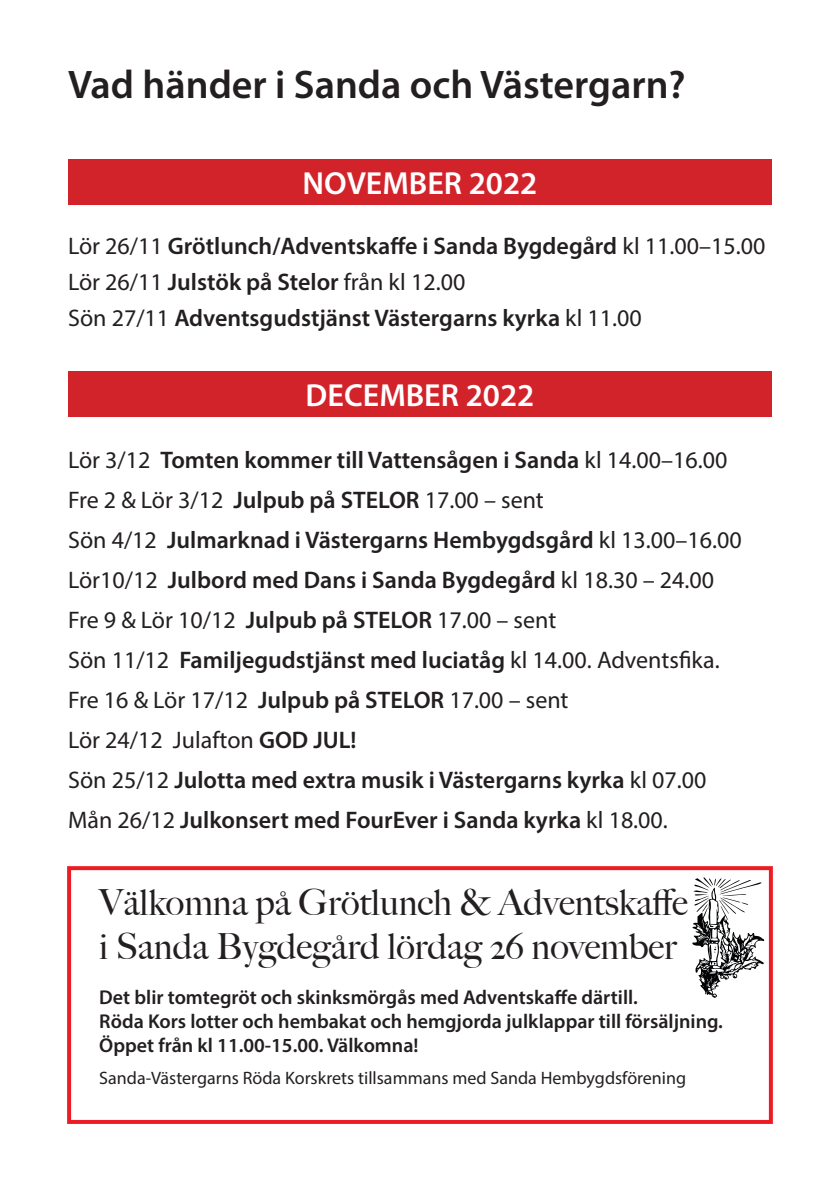
<style>
.page{position:relative;width:840px;height:1191px;background:#fff}
.page>*{position:absolute;margin:0;border:0;box-sizing:border-box;transform-origin:0 0}
.t1{font:600 40px "Myriad Pro";color:#231f20}
.t2{font:500 36px/44px "Big Caslon";color:#231f20}
.t3{font:600 32px "Myriad Pro";color:#fff}
.t4{font:600 24px/40px "Myriad Pro";color:#231f20}
.t5{font:600 20px/24px "Myriad Pro";color:#231f20}
.t6{font:18px "Myriad Pro";color:#231f20}
.s1{font-weight:400}
</style>
<div class="page">
<div style="left:68px;top:160px;width:703px;height:45px;background:#d2232a"></div>
<div style="left:68px;top:371px;width:703px;height:46px;background:#d2232a"></div>
<div style="left:67px;top:866px;width:705px;height:258px;border:4px solid #ed1c24"></div>
<svg style="left:692px;top:877px;width:71px;height:121px"></svg>
<h1 class="t1" style="left:68px;top:62px;width:618px">Vad händer i Sanda och Västergarn?</h1>
<h3 class="t3" style="left:302px;top:166px;width:236px">NOVEMBER 2022</h3>
<p class="t4" style="left:68px;top:228px;width:698px;line-height:36px"><span class="s1">Lör 26/11</span> Grötlunch/Adventskaffe i Sanda Bygdegård <span class="s1">kl 11.00–15.00<br>Lör 26/11</span> Julstök på Stelor <span class="s1">från kl 12.00<br>Sön 27/11</span> Adventsgudstjänst Västergarns kyrka <span class="s1">kl 11.00</span></p>
<h3 class="t3" style="left:305px;top:378px;width:230px">DECEMBER 2022</h3>
<p class="t4" style="left:68px;top:440px;width:675px"><span class="s1">Lör 3/12</span> Tomten kommer till Vattensågen i Sanda <span class="s1">kl 14.00–16.00<br>Fre 2 &amp; Lör 3/12</span> Julpub på STELOR <span class="s1">17.00 – sent<br>Sön 4/12</span> Julmarknad i Västergarns Hembygdsgård <span class="s1">kl 13.00–16.00<br>Lör10/12</span> Julbord med Dans i Sanda Bygdegård <span class="s1">kl 18.30 – 24.00<br>Fre 9 &amp; Lör 10/12</span> Julpub på STELOR <span class="s1">17.00 – sent<br>Sön 11/12</span> Familjegudstjänst med luciatåg <span class="s1">kl 14.00. Adventsfika.<br>Fre 16 &amp; Lör 17/12</span> Julpub på STELOR <span class="s1">17.00 – sent<br>Lör 24/12 Julafton</span> GOD JUL!<br><span class="s1">Sön 25/12</span> Julotta med extra musik i Västergarns kyrka <span class="s1">kl 07.00<br>Mån 26/12</span> Julkonsert med FourEver i Sanda kyrka <span class="s1">kl 18.00.</span></p>
<h2 class="t2" style="left:99px;top:879px;width:589px">Välkomna på Grötlunch &amp; Adventskaffe i Sanda Bygdegård lördag 26 november</h2>
<p class="t5" style="left:99px;top:985px;width:624px">Det blir tomtegröt och skinksmörgås med Adventskaffe därtill.<br>Röda Kors lotter och hembakat och hemgjorda julklappar till försäljning.<br>Öppet från kl 11.00-15.00. Välkomna!</p>
<p class="t6" style="left:99px;top:1068px;width:588px">Sanda-Västergarns Röda Korskrets tillsammans med Sanda Hembygdsförening</p>
</div>
